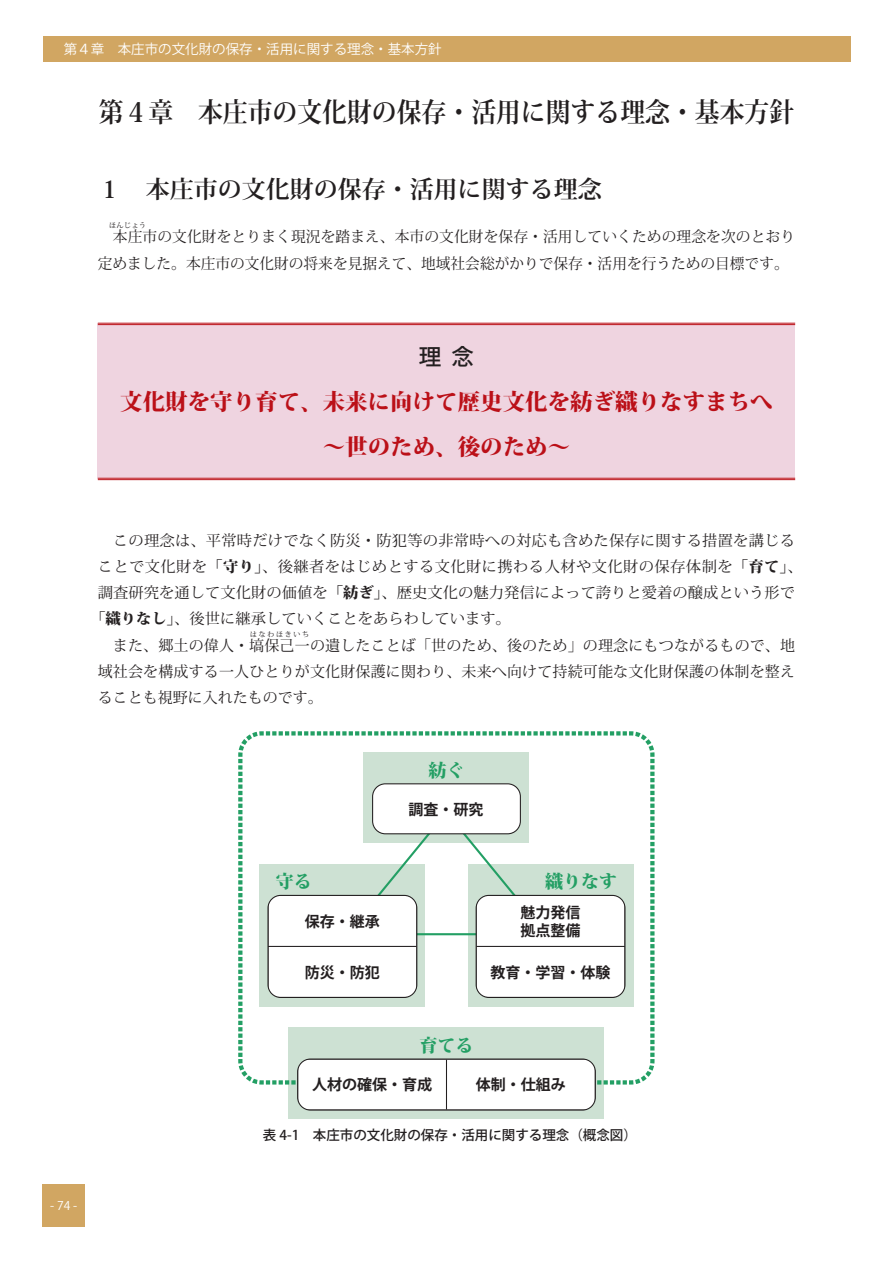
<style>
.page{position:relative;width:893px;height:1263px;background:#fff}
.page>*{position:absolute;margin:0;border:0;box-sizing:border-box;transform-origin:0 0}
.t1{font:700 27px "Koz Min Pro";color:#231f20;scale:.92 1}
.t2{font:700 24px "Koz Min Pro";color:#231f20}
.t3{font:800 22.5px/45px "Koz Min Pro";color:#bb1018;text-align:center}
.t4{font:500 22.5px "Koz Go Pro";color:#231f20}
.t5{font:800 18px "Koz Min Pro";color:#239f64}
.t6{font:15px/26.2px "Koz Min Pro";letter-spacing:.01em;color:#231f20}
.t7{font:700 15px/18px "Koz Go Pro";color:#231f20}
.t8{font:500 13.5px "Koz Go Pro";color:#231f20}
.t9{font:13.5px "Koz Go Pro";color:#fff}
.t10{font:12px "Koz Go Pro";color:#fff}
.t11{font:7.5px "Koz Min Pro";letter-spacing:.155em;color:#231f20}
.s1{font-weight:800}
</style>
<div class="page">
<div style="left:43px;top:1184px;width:42px;height:43px;background:#d1a662"></div>
<div style="left:43px;top:36px;width:807px;height:26px;background:#d1a662"></div>
<div style="left:289px;top:1028px;width:315px;height:91px;background:#cde1d3"></div>
<div style="left:98px;top:324px;width:697px;height:155px;background:#efd4e0"></div>
<hr style="left:98px;top:323px;width:697px;height:1px;background:#bb1018">
<hr style="left:98px;top:324px;width:697px;height:1px;background:#bb1018">
<hr style="left:98px;top:478px;width:697px;height:1px;background:#bb1018">
<hr style="left:98px;top:479px;width:697px;height:1px;background:#bb1018">
<svg style="left:238px;top:731px;width:417px;height:356px"></svg>
<div style="left:373px;top:784px;width:147px;height:50px;background:#fff;border-radius:13px"></div>
<div style="left:372px;top:783px;width:149px;height:51px;border:1px solid #231f20;border-radius:13px"></div>
<div style="left:476px;top:895px;width:149px;height:102px;background:#fff;border-radius:13px"></div>
<hr style="left:476px;top:895px;width:149px;height:1px;background:#231f20">
<hr style="left:476px;top:896px;width:1px;height:50px;background:#231f20">
<hr style="left:624px;top:896px;width:1px;height:50px;background:#231f20">
<hr style="left:476px;top:946px;width:149px;height:1px;background:#231f20">
<hr style="left:476px;top:947px;width:1px;height:50px;background:#231f20">
<hr style="left:624px;top:947px;width:1px;height:50px;background:#231f20">
<hr style="left:476px;top:997px;width:149px;height:1px;background:#231f20">
<div style="left:476px;top:895px;width:149px;height:103px;border:1px solid #231f20;border-radius:13px"></div>
<div style="left:268px;top:895px;width:149px;height:102px;background:#fff;border-radius:13px"></div>
<hr style="left:268px;top:895px;width:149px;height:1px;background:#231f20">
<hr style="left:268px;top:896px;width:1px;height:50px;background:#231f20">
<hr style="left:416px;top:896px;width:1px;height:50px;background:#231f20">
<hr style="left:268px;top:946px;width:149px;height:1px;background:#231f20">
<hr style="left:268px;top:947px;width:1px;height:50px;background:#231f20">
<hr style="left:416px;top:947px;width:1px;height:50px;background:#231f20">
<hr style="left:268px;top:997px;width:149px;height:1px;background:#231f20">
<div style="left:267px;top:895px;width:150px;height:103px;border:1px solid #231f20;border-radius:13px"></div>
<div style="left:298px;top:1059px;width:297px;height:51px;background:#fff;border-radius:13px"></div>
<hr style="left:298px;top:1059px;width:148px;height:1px;background:#231f20">
<hr style="left:298px;top:1059px;width:1px;height:50px;background:#231f20">
<hr style="left:446px;top:1059px;width:149px;height:1px;background:#231f20">
<hr style="left:446px;top:1059px;width:1px;height:50px;background:#231f20">
<hr style="left:595px;top:1059px;width:1px;height:50px;background:#231f20">
<hr style="left:298px;top:1109px;width:148px;height:1px;background:#231f20">
<hr style="left:446px;top:1109px;width:149px;height:1px;background:#231f20">
<div style="left:297px;top:1058px;width:299px;height:52px;border:1px solid #231f20;border-radius:13px"></div>
<p class="t9" style="left:64px;top:40px;width:379px">第４章　本庄市の文化財の保存・活用に関する理念・基本方針</p>
<h1 class="t1" style="left:99px;top:92px;width:757px">第４章　本庄市の文化財の保存・活用に関する理念・基本方針</h1>
<h2 class="t2" style="left:98px;top:171px;width:506px">１　本庄市の文化財の保存・活用に関する理念</h2>
<p class="t6" style="left:113px;top:223px;width:684px">本庄市の文化財をとりまく現況を踏まえ、本市の文化財を保存・活用していくための理念を次のとおり</p>
<p class="t11" style="left:109px;top:220px;width:39px">ほんじょう</p>
<p class="t6" style="left:98px;top:249px;width:692px">定めました。本庄市の文化財の将来を見据えて、地域社会総がかりで保存・活用を行うための目標です。</p>
<h3 class="t4" style="left:419px;top:342px;width:57px">理念</h3>
<h3 class="t3" style="left:120px;top:378px;width:654px">文化財を守り育て、未来に向けて歴史文化を紡ぎ織りなすまちへ～世のため、後のため～</h3>
<p class="t6" style="left:113px;top:526px;width:683px">この理念は、平常時だけでなく防災・防犯等の非常時への対応も含めた保存に関する措置を講じる</p>
<p class="t6" style="left:98px;top:553px;width:706px">ことで文化財を<span class="s1">「守り」</span>、後継者をはじめとする文化財に携わる人材や文化財の保存体制を<span class="s1">「育て」</span>、</p>
<p class="t6" style="left:98px;top:579px;width:699px">調査研究を通して文化財の価値を<span class="s1">「紡ぎ」</span>、歴史文化の魅力発信によって誇りと愛着の醸成という形で</p>
<p class="t6" style="left:90px;top:605px;width:422px"><span class="s1">「織りなし」</span>、後世に継承していくことをあらわしています。</p>
<p class="t6" style="left:98px;top:631px;width:699px">　また、郷土の偉人・塙保己一の遺したことば「世のため、後のため」の理念にもつながるもので、地</p>
<p class="t11" style="left:250px;top:628px;width:61px">はなわほきいち</p>
<p class="t6" style="left:98px;top:658px;width:699px">域社会を構成する一人ひとりが文化財保護に関わり、未来へ向けて持続可能な文化財保護の体制を整えることも視野に入れたものです。</p>
<p class="t5" style="left:428px;top:757px;width:37px">紡ぐ</p>
<p class="t7" style="left:408px;top:801px;width:76px">調査・研究</p>
<p class="t5" style="left:276px;top:868px;width:37px">守る</p>
<p class="t5" style="left:545px;top:868px;width:73px">織りなす</p>
<p class="t7" style="left:305px;top:913px;width:76px">保存・継承</p>
<p class="t7" style="left:305px;top:964px;width:76px">防災・防犯</p>
<p class="t7" style="left:521px;top:904px;width:61px">魅力発信拠点整備</p>
<p class="t7" style="left:491px;top:964px;width:121px">教育・学習・体験</p>
<p class="t5" style="left:419px;top:1032px;width:55px">育てる</p>
<p class="t7" style="left:312px;top:1077px;width:121px">人材の確保・育成</p>
<p class="t7" style="left:476px;top:1077px;width:91px">体制・仕組み</p>
<p class="t10" style="left:50px;top:1198px;width:28px">- 74 -</p>
<p class="t8" style="left:263px;top:1126px;width:376px">表 4-1　本庄市の文化財の保存・活用に関する理念（概念図）</p>
</div>
